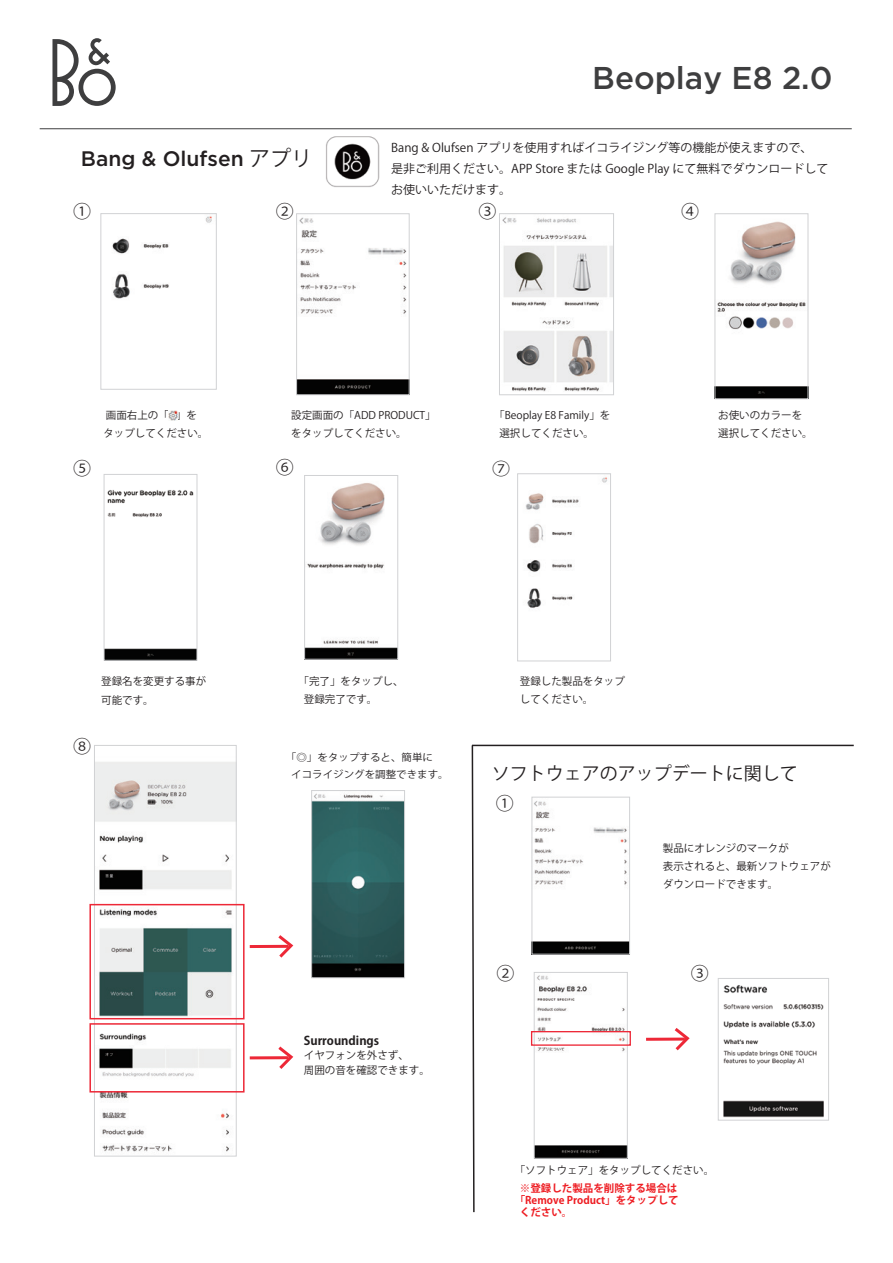
<style>
.page{position:relative;width:893px;height:1263px;background:#fff}
.page>*{position:absolute;margin:0;border:0;box-sizing:border-box;transform-origin:0 0}
.t1{font:500 31.5px "Gotham";color:#3e3e3f}
.t2{font:500 21px "Gotham";color:#231f20}
.t3{font:18px "Koz Go Pr 6 N";color:#231f20}
.t4{font:16.95px "Koz Go Pr 6 N";color:#231f20;scale:1.06 1}
.t5{font:12px/21px "Koz Go Pr 6 N";color:#231f20}
.t6{font:700 12px "Koz Go Pr 6 N";color:#231f20}
.t7{font:10.5px/18.3px "Koz Go Pr 6 N";color:#231f20}
.t8{font:700 10.5px "Koz Go Pr 6 N";color:#ee1d23}
.t9{font:9.9px/17.4px "Koz Go Pr 6 N";color:#231f20;scale:1.05 1}
.s1{font-family:"Koz Go Pr 6 N";font-weight:400}
</style>
<div class="page">
<img style="left:536px;top:975px;width:90px;height:182px">
<div style="left:534px;top:972px;width:94px;height:187px;border:1px solid #d1d2d4"></div>
<img style="left:96px;top:762px;width:139px;height:390px">
<div style="left:94px;top:745px;width:143px;height:411px;border:1px solid #d1d2d4"></div>
<svg style="left:52px;top:38px;width:64px;height:68px"></svg>
<hr style="left:472px;top:745px;width:382px;height:1px;background:#231f20">
<img style="left:326px;top:136px;width:54px;height:51px">
<div style="left:89px;top:904px;width:156px;height:115px;border:2px solid #ed2837"></div>
<div style="left:89px;top:1023px;width:156px;height:69px;border:2px solid #ed2837"></div>
<svg style="left:275px;top:935px;width:19px;height:23px"></svg>
<hr style="left:250px;top:945px;width:39px;height:3px;background:#ed2837">
<svg style="left:275px;top:1046px;width:19px;height:23px"></svg>
<hr style="left:250px;top:1056px;width:39px;height:3px;background:#ed2837">
<svg style="left:471px;top:744px;width:4px;height:469px"></svg>
<div style="left:531px;top:1031px;width:100px;height:15px;border:1px solid #ed2837"></div>
<svg style="left:168px;top:411px;width:9px;height:9px"></svg>
<img style="left:723px;top:985px;width:101px;height:133px">
<div style="left:718px;top:978px;width:111px;height:142px;border:1px solid #d1d2d4"></div>
<img style="left:502px;top:217px;width:110px;height:175px">
<div style="left:499px;top:213px;width:115px;height:182px;border:1px solid #d1d2d4"></div>
<img style="left:112px;top:216px;width:100px;height:83px">
<div style="left:100px;top:213px;width:117px;height:177px;border:1px solid #d1d2d4"></div>
<img style="left:298px;top:217px;width:110px;height:176px">
<div style="left:296px;top:213px;width:114px;height:182px;border:1px solid #d1d2d4"></div>
<img style="left:313px;top:793px;width:90px;height:183px">
<div style="left:311px;top:790px;width:94px;height:188px;border:1px solid #d1d2d4"></div>
<img style="left:534px;top:801px;width:94px;height:151px">
<div style="left:532px;top:797px;width:98px;height:157px;border:1px solid #d1d2d4"></div>
<svg style="left:674px;top:1028px;width:16px;height:23px"></svg>
<svg style="left:646px;top:1037px;width:39px;height:4px"></svg>
<img style="left:717px;top:221px;width:89px;height:176px">
<div style="left:715px;top:213px;width:93px;height:186px;border:1px solid #d1d2d4"></div>
<img style="left:106px;top:490px;width:89px;height:169px">
<div style="left:104px;top:474px;width:93px;height:187px;border:1px solid #d1d2d4"></div>
<img style="left:306px;top:483px;width:90px;height:175px">
<div style="left:304px;top:475px;width:94px;height:185px;border:1px solid #d1d2d4"></div>
<img style="left:525px;top:477px;width:83px;height:131px">
<div style="left:517px;top:473px;width:94px;height:188px;border:1px solid #d1d2d4"></div>
<h1 class="t1" style="left:592px;top:57px;width:242px">Beoplay E8 2.0</h1>
<h2 class="t2" style="left:81px;top:145px;width:233px">Bang &amp; Olufsen <span class="s1">アプリ</span></h2>
<p class="t5" style="left:391px;top:137px;width:439px">Bang &amp; Olufsen アプリを使用すればイコライジング等の機能が使えますので、<br>是非ご利用ください。APP Store または Google Play にて無料でダウンロードしてお使いいただけます。</p>
<h3 class="t3" style="left:73px;top:201px;width:19px">①</h3>
<h3 class="t3" style="left:276px;top:201px;width:19px">②</h3>
<h3 class="t3" style="left:479px;top:201px;width:19px">③</h3>
<h3 class="t3" style="left:681px;top:201px;width:19px">④</h3>
<h3 class="t3" style="left:73px;top:458px;width:19px">⑤</h3>
<p class="t7" style="left:103px;top:406px;width:106px">画面右上の「+」を<br>タップしてください。</p>
<p class="t7" style="left:291px;top:406px;width:146px">設定画面の「ADD PRODUCT」をタップしてください。</p>
<p class="t7" style="left:499px;top:406px;width:112px;text-indent:-5px">「Beoplay E8 Family」を選択してください。</p>
<h3 class="t3" style="left:276px;top:457px;width:19px">⑥</h3>
<h3 class="t4" style="left:492px;top:459px;width:18px">⑦</h3>
<p class="t7" style="left:718px;top:406px;width:96px">お使いのカラーを選択してください。</p>
<p class="t7" style="left:101px;top:672px;width:107px">登録名を変更する事が可能です。</p>
<p class="t7" style="left:304px;top:672px;width:101px;text-indent:-5px">「完了」をタップし、登録完了です。</p>
<p class="t7" style="left:520px;top:672px;width:106px">登録した製品をタップしてください。</p>
<h3 class="t3" style="left:73px;top:736px;width:19px">⑧</h3>
<p class="t9" style="left:291px;top:748px;width:152px;text-indent:-5px">「◎」をタップすると、簡単に<br>イコライジングを調整できます。</p>
<p class="t6" style="left:304px;top:1034px;width:77px">Surroundings</p>
<p class="t7" style="left:304px;top:1048px;width:127px;line-height:15px">イヤフォンを外さず、<br>周囲の音を確認できます。</p>
<h3 class="t3" style="left:492px;top:763px;width:307px">ソフトウェアのアップデートに関して</h3>
<h3 class="t3" style="left:496px;top:793px;width:19px">①</h3>
<p class="t7" style="left:663px;top:839px;width:169px">製品にオレンジのマークが<br>表示されると、最新ソフトウェアがダウンロードできます。</p>
<h3 class="t3" style="left:497px;top:963px;width:19px">②</h3>
<h3 class="t3" style="left:691px;top:963px;width:19px">③</h3>
<p class="t7" style="left:515px;top:1161px;width:201px">「ソフトウェア」をタップしてください。</p>
<p class="t8" style="left:520px;top:1182px;width:159px">※登録した製品を削除する場合は</p>
<p class="t8" style="left:515px;top:1194px;width:165px">「Remove Product」をタップして</p>
<p class="t8" style="left:520px;top:1206px;width:54px">ください。</p>
</div>
